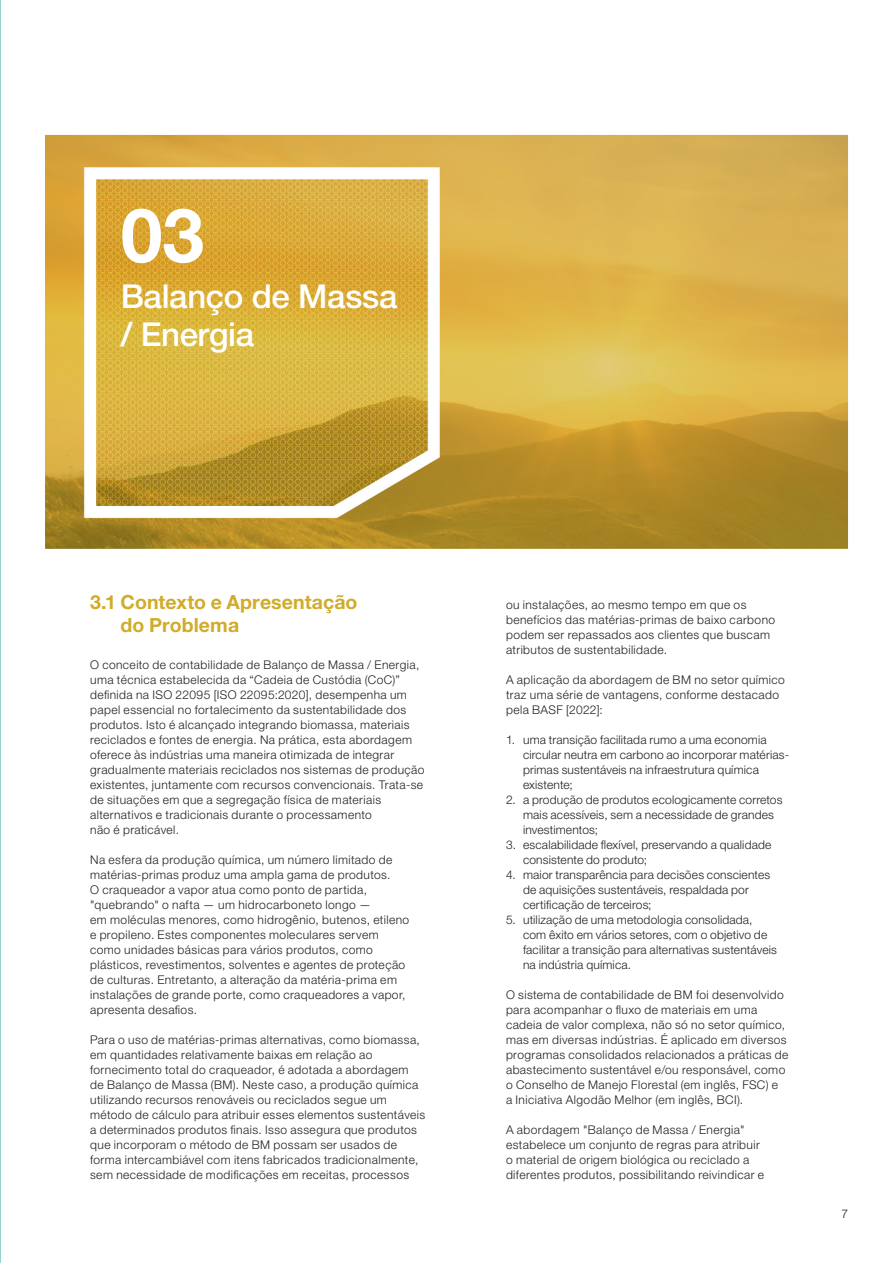
<style>
.page{position:relative;width:893px;height:1263px;background:#fff}
.page>*{position:absolute;margin:0;border:0;box-sizing:border-box;transform-origin:0 0}
.Chapter_title{font:700 75px "Helvetica Neue LT Std";color:#fff}
.Chapter_title-2{font:500 33px/37.5px "Helvetica Neue LT Std";letter-spacing:-.01em;color:#fff}
.t1{font:700 19.5px/22.5px "Helvetica Neue LT Std";letter-spacing:.005em;color:#d1ab2a}
.Body{font:300 12px/15px "Helvetica Neue LT Std";letter-spacing:.035em;color:#231f20}
.Body-2{font:300 12px/15px "Helvetica Neue LT Std";letter-spacing:.015em;color:#231f20}
</style>
<div class="page">
<img style="left:45px;top:134px;width:803px;height:415px">
<hr style="left:0;top:0;width:1px;height:1263px;background:#34a49c">
<p class="Chapter_title" style="left:121px;top:189px;width:85px">03</p>
<p class="Chapter_title-2" style="left:121px;top:277px;width:278px">Balanço de Massa / Energia</p>
<p class="t1" style="left:121px;top:590px;width:238px;text-indent:-30px">3.1 Contexto e Apresentação do Problema</p>
<p class="Body" style="left:90px;top:657px;width:336px">O conceito de contabilidade de Balanço de Massa / Energia, uma técnica estabelecida da “Cadeia de Custódia (CoC)” definida na ISO 22095 [ISO 22095:2020], desempenha um papel essencial no fortalecimento da sustentabilidade dos produtos. Isto é alcançado integrando biomassa, materiais reciclados e fontes de energia. Na prática, esta abordagem oferece às indústrias uma maneira otimizada de integrar gradualmente materiais reciclados nos sistemas de produção existentes, juntamente com recursos convencionais. Trata-se de situações em que a segregação física de materiais alternativos e tradicionais durante o processamento<br>não é praticável.</p>
<p class="Body" style="left:90px;top:852px;width:321px">Na esfera da produção química, um número limitado de matérias-primas produz uma ampla gama de produtos.<br>O craqueador a vapor atua como ponto de partida, "quebrando" o nafta — um hidrocarboneto longo —<br>em moléculas menores, como hidrogênio, butenos, etileno e propileno. Estes componentes moleculares servem como unidades básicas para vários produtos, como plásticos, revestimentos, solventes e agentes de proteção de culturas. Entretanto, a alteração da matéria-prima em instalações de grande porte, como craqueadores a vapor, apresenta desafios.</p>
<p class="Body" style="left:90px;top:1032px;width:337px">Para o uso de matérias-primas alternativas, como biomassa, em quantidades relativamente baixas em relação ao fornecimento total do craqueador, é adotada a abordagem<br>de Balanço de Massa (BM). Neste caso, a produção química utilizando recursos renováveis ou reciclados segue um método de cálculo para atribuir esses elementos sustentáveis a determinados produtos finais. Isso assegura que produtos que incorporam o método de BM possam ser usados de forma intercambiável com itens fabricados tradicionalmente, sem necessidade de modificações em receitas, processos</p>
<p class="Body" style="left:506px;top:597px;width:271px">ou instalações, ao mesmo tempo em que os benefícios das matérias-primas de baixo carbono podem ser repassados aos clientes que buscam atributos de sustentabilidade.</p>
<p class="Body" style="left:506px;top:672px;width:280px">A aplicação da abordagem de BM no setor químico traz uma série de vantagens, conforme destacado pela BASF [2022]:</p>
<p class="Body-2" style="left:523px;top:732px;width:268px;text-indent:-17px">1. uma transição facilitada rumo a uma economia circular neutra em carbono ao incorporar matérias&shy;primas sustentáveis na infraestrutura química existente;</p>
<p class="Body-2" style="left:523px;top:792px;width:261px;text-indent:-17px">2. a produção de produtos ecologicamente corretos mais acessíveis, sem a necessidade de grandes investimentos;</p>
<p class="Body-2" style="left:523px;top:837px;width:250px;text-indent:-17px">3. escalabilidade flexível, preservando a qualidade consistente do produto;</p>
<p class="Body-2" style="left:523px;top:867px;width:249px;text-indent:-17px">4. maior transparência para decisões conscientes de aquisições sustentáveis, respaldada por certificação de terceiros;</p>
<p class="Body-2" style="left:523px;top:912px;width:255px;text-indent:-17px">5. utilização de uma metodologia consolidada, com êxito em vários setores, com o objetivo de facilitar a transição para alternativas sustentáveis na indústria química.</p>
<p class="Body" style="left:506px;top:987px;width:284px">O sistema de contabilidade de BM foi desenvolvido para acompanhar o fluxo de materiais em uma cadeia de valor complexa, não só no setor químico, mas em diversas indústrias. É aplicado em diversos programas consolidados relacionados a práticas de abastecimento sustentável e/ou responsável, como o Conselho de Manejo Florestal (em inglês, FSC) e<br>a Iniciativa Algodão Melhor (em inglês, BCI).</p>
<p class="Body" style="left:506px;top:1122px;width:259px">A abordagem "Balanço de Massa / Energia" estabelece um conjunto de regras para atribuir o material de origem biológica ou reciclado a diferentes produtos, possibilitando reivindicar e</p>
<p class="Body" style="left:841px;top:1206px;width:8px">7</p>
</div>
